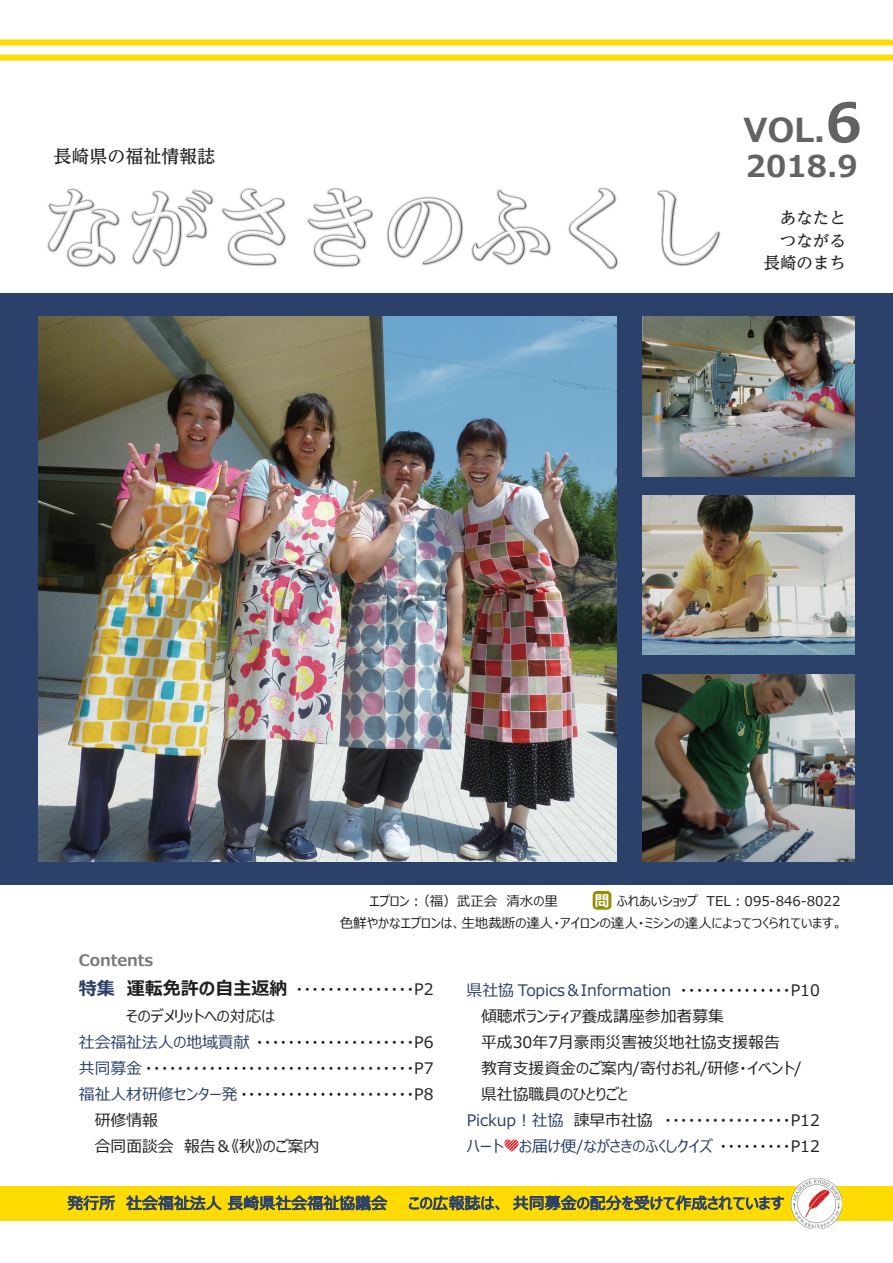
<style>
.page{position:relative;width:893px;height:1263px;background:#fff}
.page>*{position:absolute;margin:0;border:0;box-sizing:border-box;transform-origin:0 0}
.t1{font:700 33px "Meiryo UI";color:#636366}
.t2{font:700 30px "Meiryo UI";color:#636366}
.t3{font:500 18px "UD Reimin Pro";color:#231f20}
.t4{font:500 16.5px/22.5px "UD Reimin Pro";color:#231f20;text-align:right}
.t5{font:15.9px/26px "Meiryo UI";color:#231f20}
.t6{font:15.9px "Meiryo UI";color:#2b4169}
.t7{font:15.75px "Meiryo UI";letter-spacing:.015em;color:#2b4169}
.t8{font:700 14.55px "UD Shin Go NT Pro De";color:#fff}
.t9{font:13.5px/22.4px "Meiryo UI";color:#231f20;text-align:right}
.s1{font-size:54px}
.s2{font-weight:700;color:#76787b}
.s3{font-weight:700;font-size:18px;color:#2b4169}
.s4{font-weight:700;font-size:18px}
.s5{color:#2b4169}
.s6{color:#231f20}
</style>
<div class="page">
<div style="left:0;top:293px;width:893px;height:591px;background:#2b4169"></div>
<img style="left:38px;top:317px;width:579px;height:544px">
<img style="left:642px;top:317px;width:213px;height:159px">
<img style="left:642px;top:674px;width:213px;height:187px">
<img style="left:642px;top:495px;width:213px;height:160px">
<div style="left:0;top:40px;width:893px;height:6px;background:#ffdc01"></div>
<div style="left:0;top:55px;width:893px;height:6px;background:#ffdc01"></div>
<div style="left:0;top:1186px;width:893px;height:34px;background:#ffdc01"></div>
<img style="left:47px;top:187px;width:674px;height:83px">
<svg style="left:67px;top:1195px;width:48px;height:15px"></svg>
<svg style="left:126px;top:1195px;width:95px;height:15px"></svg>
<svg style="left:228px;top:1195px;width:159px;height:15px"></svg>
<svg style="left:409px;top:1195px;width:90px;height:15px"></svg>
<svg style="left:513px;top:1195px;width:271px;height:15px"></svg>
<div style="left:593px;top:891px;width:18px;height:19px;background:#968d00;border-radius:4px"></div>
<svg style="left:504px;top:1139px;width:15px;height:12px"></svg>
<img style="left:791px;top:1178px;width:51px;height:51px">
<img style="left:791px;top:1186px;width:51px;height:34px">
<p class="t3" style="left:53px;top:142px;width:163px">長崎県の福祉情報誌</p>
<h1 class="t1" style="left:744px;top:107px;width:120px">VOL.<span class="s1">6</span></h1>
<h2 class="t2" style="left:746px;top:145px;width:114px">2018.9</h2>
<p class="t4" style="left:763px;top:206px;width:84px">あなたとつながる長崎のまち</p>
<p class="t9" style="left:340px;top:890px;width:504px">ふれあいショップ TEL︓095-846-8022<br>色鮮やかなエプロンは、生地裁断の達人・アイロンの達人・ミシンの達人によってつくられています。</p>
<p class="t9" style="left:369px;top:890px;width:190px">エプロン︓（福）武正会　清水の里</p>
<p class="t8" style="left:595px;top:888px;width:16px">問</p>
<p class="t5" style="left:79px;top:947px;width:356px;line-height:28.8px"><span class="s2">Contents<br></span><span class="s3">特集</span> <span class="s4">運転免許の自主返納</span>・・・・・・・・・・・・・・・P2</p>
<p class="t5" style="left:79px;top:1004px;width:356px;text-indent:47px">そのデメリットへの対応は<br><span class="s5">社会福祉法人の地域貢献</span>・・・・・・・・・・・・・・・・・・・・P6<span class="s5">共同募金</span>・・・・・・・・・・・・・・・・・・・・・・・・・・・・・・・・・・P7<span class="s5">福祉人材研修センター発</span>・・・・・・・・・・・・・・・・・・・・・・P8</p>
<p class="t5" style="left:95px;top:1108px;width:226px">研修情報<br>合同面談会 報告＆《秋》のご案内</p>
<p class="t6" style="left:467px;top:979px;width:355px">県社協 Topics＆Information <span class="s6">・・・・・・・・・・・・・・P10</span></p>
<p class="t5" style="left:481px;top:1004px;width:244px">傾聴ボランティア養成講座参加者募集</p>
<p class="t5" style="left:481px;top:1030px;width:300px">平成30年7月豪雨災害被災地社協支援報告</p>
<p class="t5" style="left:481px;top:1056px;width:322px">教育支援資金のご案内/寄付お礼/研修・イベント/</p>
<p class="t5" style="left:481px;top:1081px;width:149px">県社協職員のひとりごと</p>
<p class="t5" style="left:467px;top:1108px;width:355px"><span class="s5">Pickup︕社協</span> 諫早市社協 ・・・・・・・・・・・・・・・・P12</p>
<p class="t6" style="left:467px;top:1135px;width:355px">ハート お届け便/ながさきのふくしクイズ<span class="s6">・・・・・・・・・P12</span></p>
<p class="t7" style="left:68px;top:1192px;width:718px">発行所　社会福祉法人 長崎県社会福祉協議会　　この広報誌は、共同募金の配分を受けて作成されています</p>
</div>
